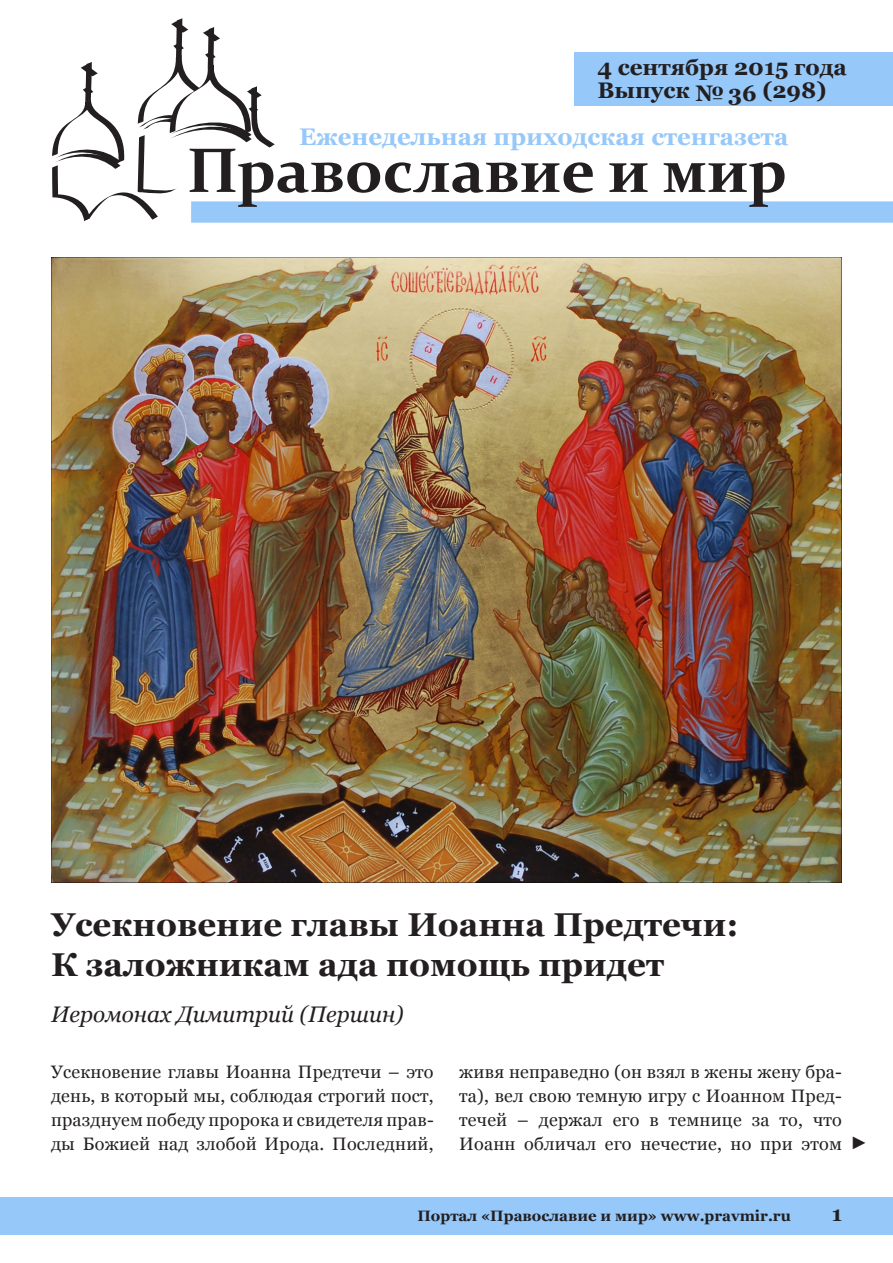
<style>
.page{position:relative;width:893px;height:1263px;background:#fff}
.page>*{position:absolute;margin:0;border:0;box-sizing:border-box;transform-origin:0 0}
.Zagolovok{font:700 33px/40.5px "Georgia";color:#231f20}
.t1{font:700 24px "Georgia";color:#96c8fa}
.t2{font:700 22.5px/22.5px "Georgia";color:#231f20}
.Author{font:italic 22.5px "Georgia";color:#231f20}
.t3{font:700 21px "Georgia";color:#231f20}
.Text{font:18px/23.7px "Georgia";letter-spacing:.01em;color:#231f20;text-align:justify}
.Text-2{font:18px "Arial";color:#231f20}
.t4{font:700 15px "Georgia";color:#231f20}
</style>
<div class="page">
<div style="left:191px;top:201px;width:702px;height:22px;background:#96c8fa"></div>
<div style="left:574px;top:53px;width:319px;height:53px;background:#96c8fa"></div>
<svg style="left:52px;top:18px;width:541px;height:203px"></svg>
<svg style="left:609px;top:163px;width:39px;height:29px"></svg>
<svg style="left:664px;top:162px;width:121px;height:45px"></svg>
<div style="left:0;top:1197px;width:893px;height:37px;background:#96c8fa"></div>
<img style="left:51px;top:257px;width:791px;height:625px">
<p class="t2" style="left:597px;top:56px;width:251px">4 сентября 2015 года<br>Выпуск № 36 (298)</p>
<h2 class="t1" style="left:299px;top:122px;width:491px">Еженедельная приходская стенгазета</h2>
<p class="Zagolovok" style="left:51px;top:904px;width:689px">Усекновение главы Иоанна Предтечи:<br>К заложникам ада помощь придет</p>
<p class="Author" style="left:51px;top:1000px;width:354px">Иеромонах Димитрий (Першин)</p>
<p class="Text" style="left:51px;top:1061px;width:384px">Усекновение главы Иоанна Предтечи – это день, в который мы, соблюдая строгий пост, празднуем победу пророка и свидетеля прав&shy;ды Божией над злобой Ирода. Последний,</p>
<p class="Text" style="left:459px;top:1061px;width:384px">живя неправедно (он взял в жены жену бра&shy;та), вел свою темную игру с Иоанном Пред&shy;течей – держал его в темнице за то, что Иоанн обличал его нечестие, но при этом</p>
<p class="Text-2" style="left:850px;top:1131px;width:19px">►</p>
<p class="t4" style="left:417px;top:1206px;width:375px">Портал «Православие и мир» www.pravmir.ru</p>
<p class="t3" style="left:832px;top:1200px;width:12px">1</p>
</div>
